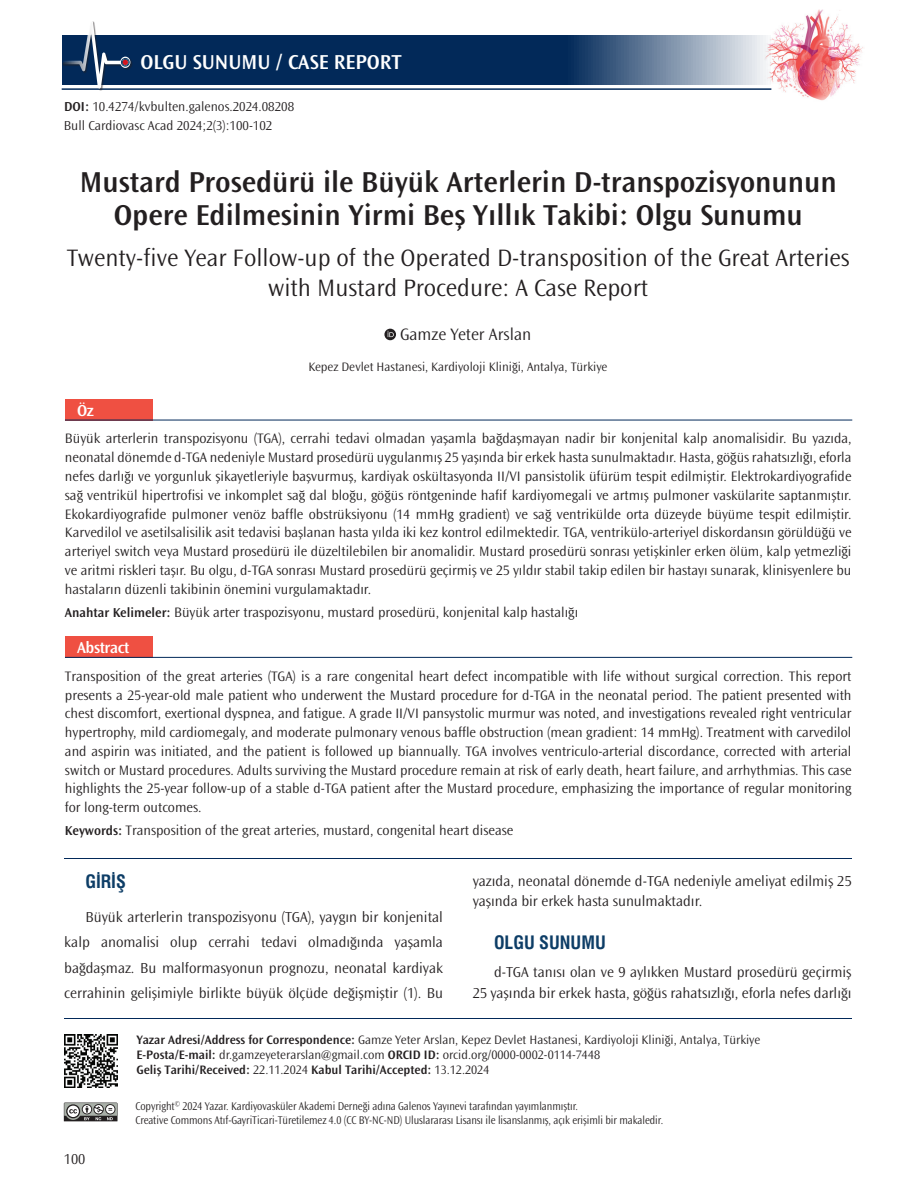
<style>
.page{position:relative;width:915px;height:1191px;background:#fff}
.page>*{position:absolute;margin:0;border:0;box-sizing:border-box;transform-origin:0 0}
.t1{font:600 30px/33px "Ocean Sans Std";color:#231f20;text-align:center}
.t2{font:300 24.75px/30px "Ocean Sans Std";color:#231f20;text-align:center}
.t3{font:600 21px "Ocean Sans Std";color:#fff}
.t4{font:18px "Swiss Condensed Bold Tr";color:#0d3d66}
.t5{font:300 17.25px "Ocean Sans Std";color:#231f20}
.t6{font:600 16.5px "Ocean Sans Std";letter-spacing:-.025em;color:#fff}
.t7{font:300 15px/25.2px "Ocean Sans Std";color:#231f20;text-align:justify}
.t8{font:300 14.25px/18.8px "Ocean Sans Std";color:#231f20;text-align:justify}
.t9{font:300 13.5px "Ocean Sans Std";color:#231f20}
.t10{font:300 12.75px/15px "Ocean Sans Std";color:#231f20}
.t11{font:300 11.7px/14.1px "Ocean Sans Std";letter-spacing:-.005em;color:#231f20;scale:.9 1}
.s1{font-weight:600}
.s2{font-weight:600;font-size:13.5px}
</style>
<div class="page">
<img style="left:770px;top:10px;width:93px;height:91px">
<svg style="left:132px;top:35px;width:638px;height:50px;background:#294a72"></svg>
<hr style="left:62px;top:88px;width:709px;height:2px;background:#022959">
<div style="left:62px;top:21px;width:70px;height:70px;background:#231f20;opacity:.5"></div>
<svg style="left:62px;top:21px;width:68px;height:68px"></svg>
<svg style="left:64px;top:1102px;width:53px;height:19px"></svg>
<img style="left:64px;top:1034px;width:53px;height:53px">
<hr style="left:64px;top:1017px;width:786px;height:1px;background:#022959">
<svg style="left:384px;top:329px;width:12px;height:11px"></svg>
<svg style="left:387px;top:331px;width:7px;height:6px"></svg>
<div style="left:65px;top:399px;width:87px;height:21px;background:#ef5042"></div>
<hr style="left:65px;top:419px;width:787px;height:1px;background:#022959">
<div style="left:65px;top:636px;width:87px;height:21px;background:#ef5042"></div>
<hr style="left:65px;top:657px;width:787px;height:1px;background:#022959">
<hr style="left:64px;top:857px;width:787px;height:1px;background:#022959">
<h3 class="t3" style="left:140px;top:51px;width:262px">OLGU SUNUMU / CASE REPORT</h3>
<p class="t9" style="left:64px;top:99px;width:231px"><span class="s1">DOI:</span> 10.4274/kvbulten.galenos.2024.08208</p>
<p class="t9" style="left:64px;top:118px;width:210px">Bull Cardiovasc Acad 2024;2(3):100-102</p>
<h1 class="t1" style="left:80px;top:166px;width:758px">Mustard Prosedürü ile Büyük Arterlerin D-transpozisyonunun<br>Opere Edilmesinin Yirmi Beş Yıllık Takibi: Olgu Sunumu</h1>
<h2 class="t2" style="left:67px;top:243px;width:784px">Twenty-five Year Follow-up of the Operated D-transposition of the Great Arteries with Mustard Procedure: A Case Report</h2>
<p class="t5" style="left:400px;top:325px;width:133px">Gamze Yeter Arslan</p>
<p class="t10" style="left:308px;top:359px;width:300px">Kepez Devlet Hastanesi, Kardiyoloji Kliniği, Antalya, Türkiye</p>
<p class="t6" style="left:77px;top:401px;width:18px">Öz</p>
<p class="t8" style="left:65px;top:429px;width:787px">Büyük arterlerin transpozisyonu (TGA), cerrahi tedavi olmadan yaşamla bağdaşmayan nadir bir konjenital kalp anomalisidir. Bu yazıda, neonatal dönemde d-TGA nedeniyle Mustard prosedürü uygulanmış 25 yaşında bir erkek hasta sunulmaktadır. Hasta, göğüs rahatsızlığı, eforla nefes darlığı ve yorgunluk şikayetleriyle başvurmuş, kardiyak oskültasyonda II/VI pansistolik üfürüm tespit edilmiştir. Elektrokardiyografide sağ ventrikül hipertrofisi ve inkomplet sağ dal bloğu, göğüs röntgeninde hafif kardiyomegali ve artmış pulmoner vaskülarite saptanmıştır.<br>Ekokardiyografide pulmoner venöz baffle obstrüksiyonu (14 mmHg gradient) ve sağ ventrikülde orta düzeyde büyüme tespit edilmiştir.<br>Karvedilol ve asetilsalisilik asit tedavisi başlanan hasta yılda iki kez kontrol edilmektedir. TGA, ventrikülo-arteriyel diskordansın görüldüğü ve arteriyel switch veya Mustard prosedürü ile düzeltilebilen bir anomalidir. Mustard prosedürü sonrası yetişkinler erken ölüm, kalp yetmezliği ve aritmi riskleri taşır. Bu olgu, d-TGA sonrası Mustard prosedürü geçirmiş ve 25 yıldır stabil takip edilen bir hastayı sunarak, klinisyenlere bu hastaların düzenli takibinin önemini vurgulamaktadır.</p>
<p class="t8" style="left:65px;top:602px;width:514px"><span class="s2">Anahtar Kelimeler:</span> Büyük arter traspozisyonu, mustard prosedürü, konjenital kalp hastalığı</p>
<p class="t6" style="left:77px;top:639px;width:54px">Abstract</p>
<p class="t8" style="left:65px;top:667px;width:787px">Transposition of the great arteries (TGA) is a rare congenital heart defect incompatible with life without surgical correction. This report presents a 25-year-old male patient who underwent the Mustard procedure for d-TGA in the neonatal period. The patient presented with chest discomfort, exertional dyspnea, and fatigue. A grade II/VI pansystolic murmur was noted, and investigations revealed right ventricular hypertrophy, mild cardiomegaly, and moderate pulmonary venous baffle obstruction (mean gradient: 14 mmHg). Treatment with carvedilol and aspirin was initiated, and the patient is followed up biannually. TGA involves ventriculo-arterial discordance, corrected with arterial switch or Mustard procedures. Adults surviving the Mustard procedure remain at risk of early death, heart failure, and arrhythmias. This case highlights the 25-year follow-up of a stable d-TGA patient after the Mustard procedure, emphasizing the importance of regular monitoring for long-term outcomes.</p>
<p class="t8" style="left:65px;top:821px;width:449px"><span class="s2">Keywords:</span> Transposition of the great arteries, mustard, congenital heart disease</p>
<p class="t4" style="left:85px;top:871px;width:42px">GİRİŞ</p>
<p class="t7" style="left:64px;top:904px;width:380px;text-indent:21px">Büyük arterlerin transpozisyonu (TGA), yaygın bir konjenital kalp anomalisi olup cerrahi tedavi olmadığında yaşamla bağdaşmaz. Bu malformasyonun prognozu, neonatal kardiyak cerrahinin gelişimiyle birlikte büyük ölçüde değişmiştir (1). Bu</p>
<p class="t7" style="left:472px;top:870px;width:380px;line-height:20.4px">yazıda, neonatal dönemde d-TGA nedeniyle ameliyat edilmiş 25 yaşında bir erkek hasta sunulmaktadır.</p>
<p class="t4" style="left:494px;top:931px;width:113px">OLGU SUNUMU</p>
<p class="t7" style="left:472px;top:962px;width:380px;line-height:20.4px;text-align:right">d-TGA tanısı olan ve 9 aylıkken Mustard prosedürü geçirmiş<br>25 yaşında bir erkek hasta, göğüs rahatsızlığı, eforla nefes darlığı</p>
<p class="t10" style="left:136px;top:1032px;width:625px"><span class="s1">Yazar Adresi/Address for Correspondence:</span> Gamze Yeter Arslan, Kepez Devlet Hastanesi, Kardiyoloji Kliniği, Antalya, Türkiye<br><span class="s1">E-Posta/E-mail:</span> dr.gamzeyeterarslan@gmail.com <span class="s1">ORCID ID:</span> orcid.org/0000-0002-0114-7448<br><span class="s1">Geliş Tarihi/Received:</span> 22.11.2024 <span class="s1">Kabul Tarihi/Accepted:</span> 13.12.2024</p>
<p class="t7" style="left:64px;top:1146px;width:23px">100</p>
<p class="t11" style="left:135px;top:1099px;width:587px">Copyright<sup>©</sup> 2024 Yazar. Kardiyovasküler Akademi Derneği adına Galenos Yayınevi tarafından yayımlanmıştır.<br>Creative Commons Atıf-GayriTicari-Türetilemez 4.0 (CC BY-NC-ND) Uluslararası Lisansı ile lisanslanmış, açık erişimli bir makaledir.</p>
</div>
